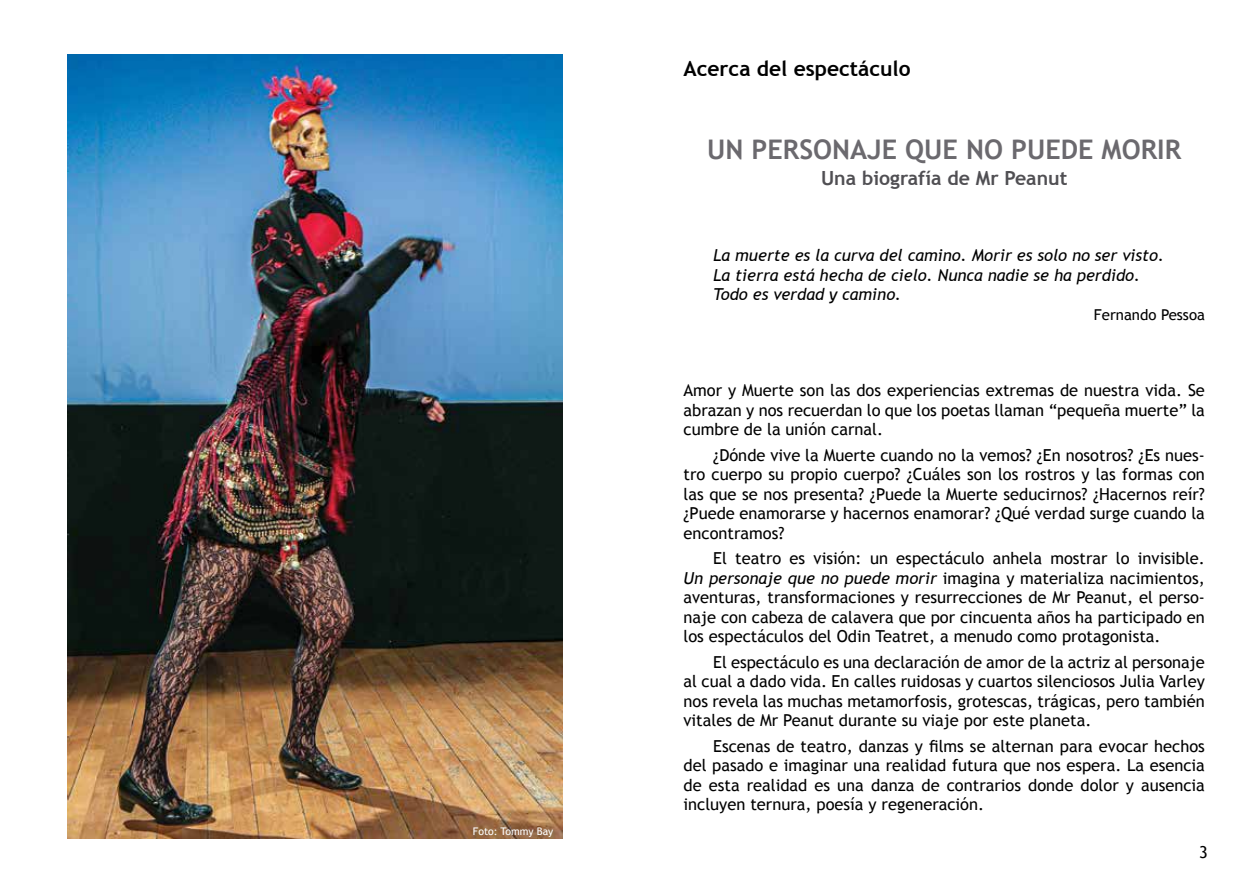
<style>
.page{position:relative;width:1259px;height:893px;background:#fff}
.page>*{position:absolute;margin:0;border:0;box-sizing:border-box;transform-origin:0 0}
.t1{font:700 27px "Trebuchet MS";color:#6b696e}
.t2{font:700 21px "Trebuchet MS";color:#000}
.t3{font:700 19.5px "Trebuchet MS";color:#504f53}
.t4{font:16.5px/19.5px "Trebuchet MS";color:#000;text-align:justify}
.t5{font:italic 16.5px/19.5px "Trebuchet MS";color:#000}
.t6{font:15px "Trebuchet MS";color:#000}
.t7{font:10.5px "Trebuchet MS";color:#fff}
.s1{font-style:italic}
</style>
<div class="page">
<img style="left:68px;top:54px;width:494px;height:785px">
<p class="t7" style="left:473px;top:825px;width:82px">Foto: Tommy Bay</p>
<p class="t2" style="left:683px;top:56px;width:229px">Acerca del espectáculo</p>
<h1 class="t1" style="left:707px;top:133px;width:475px">UN PERSONAJE QUE NO PUEDE MORIR</h1>
<p class="t3" style="left:821px;top:166px;width:248px">Una biografía de Mr Peanut</p>
<p class="t5" style="left:713px;top:246px;width:452px">La muerte es la curva del camino. Morir es solo no ser visto.<br>La tierra está hecha de cielo. Nunca nadie se ha perdido.<br>Todo es verdad y camino.</p>
<p class="t6" style="left:1094px;top:305px;width:112px">Fernando Pessoa</p>
<p class="t4" style="left:683px;top:381px;width:523px">Amor y Muerte son las dos experiencias extremas de nuestra vida. Se abrazan y nos recuerdan lo que los poetas llaman “pequeña muerte” la cumbre de la unión carnal.</p>
<p class="t4" style="left:683px;top:445px;width:523px;text-indent:30px">¿Dónde vive la Muerte cuando no la vemos? ¿En nosotros? ¿Es nues&shy;tro cuerpo su propio cuerpo? ¿Cuáles son los rostros y las formas con las que se nos presenta? ¿Puede la Muerte seducirnos? ¿Hacernos reír? ¿Puede enamorarse y hacernos enamorar? ¿Qué verdad surge cuando la encontramos?</p>
<p class="t4" style="left:683px;top:549px;width:523px;text-indent:30px">El teatro es visión: un espectáculo anhela mostrar lo invisible.<br><span class="s1">Un personaje que no puede morir</span> imagina y materializa nacimientos, aventuras, transformaciones y resurrecciones de Mr Peanut, el perso&shy;naje con cabeza de calavera que por cincuenta años ha participado en los espectáculos del Odin Teatret, a menudo como protagonista.</p>
<p class="t4" style="left:683px;top:652px;width:523px;text-indent:30px">El espectáculo es una declaración de amor de la actriz al personaje al cual a dado vida. En calles ruidosas y cuartos silenciosos Julia Varley nos revela las muchas metamorfosis, grotescas, trágicas, pero también vitales de Mr Peanut durante su viaje por este planeta.</p>
<p class="t4" style="left:683px;top:736px;width:523px;text-indent:30px">Escenas de teatro, danzas y films se alternan para evocar hechos del pasado e imaginar una realidad futura que nos espera. La esencia de esta realidad es una danza de contrarios donde dolor y ausencia incluyen ternura, poesía y regeneración.</p>
<p class="t4" style="left:1199px;top:843px;width:10px">3</p>
</div>
